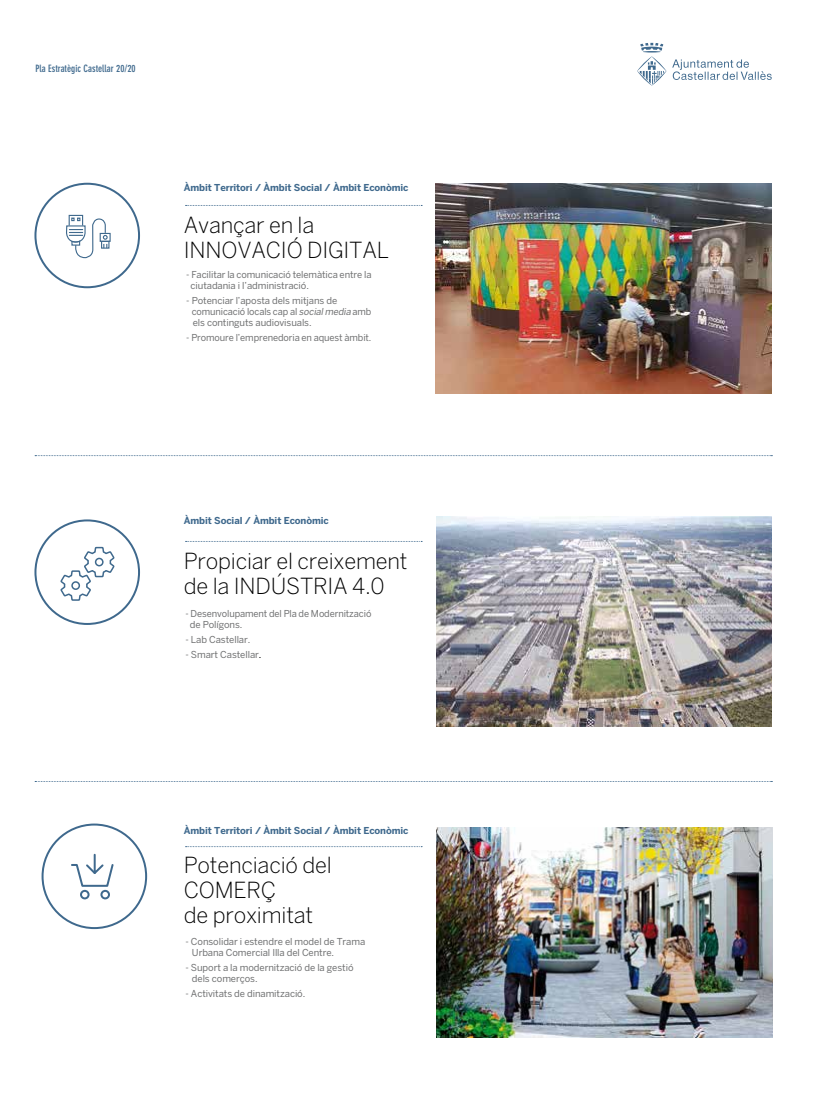
<style>
.page{position:relative;width:820px;height:1106px;background:#fff}
.page>*{position:absolute;margin:0;border:0;box-sizing:border-box;transform-origin:0 0}
.t1{font:300 22px/25px "Benton Sans";letter-spacing:-.01em;color:#000}
.t2{font:700 condensed 10px "DIN Neuzeit Grotesk";letter-spacing:.005em;color:#3f698d}
.t3{font:9.5px/11px "Benton Sans";letter-spacing:-.01em;color:#707172}
.t4{font:700 9.5px "Benton Sans";letter-spacing:-.01em;color:#3f698d}
.s1{font-style:italic}
.s2{color:#000}
</style>
<div class="page">
<svg style="left:637px;top:43px;width:134px;height:43px"></svg>
<img style="left:435px;top:184px;width:336px;height:209px">
<img style="left:436px;top:517px;width:335px;height:209px">
<img style="left:436px;top:827px;width:335px;height:210px">
<svg style="left:35px;top:455px;width:737px;height:1px"></svg>
<svg style="left:35px;top:781px;width:737px;height:1px"></svg>
<svg style="left:185px;top:541px;width:237px;height:1px"></svg>
<svg style="left:185px;top:205px;width:237px;height:1px"></svg>
<svg style="left:185px;top:846px;width:237px;height:1px"></svg>
<div style="left:42px;top:823px;width:105px;height:106px;border:2px solid #3f698d;border-radius:50%"></div>
<div style="left:80px;top:889px;width:9px;height:10px;border:2px solid #3f698d;border-radius:50%"></div>
<div style="left:100px;top:889px;width:10px;height:10px;border:2px solid #3f698d;border-radius:50%"></div>
<svg style="left:71px;top:853px;width:43px;height:34px"></svg>
<div style="left:69px;top:215px;width:14px;height:11px;border:1px solid #3f698d"></div>
<div style="left:100px;top:233px;width:11px;height:9px;border:1px solid #3f698d"></div>
<div style="left:101px;top:241px;width:8px;height:8px;border:1px solid #3f698d"></div>
<svg style="left:65px;top:217px;width:43px;height:72px"></svg>
<div style="left:34px;top:519px;width:106px;height:106px;border:2px solid #3f698d;border-radius:50%"></div>
<svg style="left:61px;top:546px;width:53px;height:55px"></svg>
<p class="t2" style="left:35px;top:62px;width:102px">Pla Estratègic Castellar 20/20</p>
<p class="t4" style="left:184px;top:182px;width:226px">Àmbit Territori / Àmbit Social / Àmbit Econòmic</p>
<h1 class="t1" style="left:184px;top:212px;width:207px">Avançar en la<br>I NNOVACIÓ DIGITAL</h1>
<p class="t3" style="left:190px;top:268px;width:182px;text-indent:-4px">- Facilitar la comunicació telemàtica entre la ciutadania i l’administració.</p>
<p class="t3" style="left:192px;top:294px;width:181px;text-indent:-5px">- Potenciar l’aposta dels mitjans de comunicació locals cap al <span class="s1">socialmedia</span> amb els continguts audiovisuals.</p>
<p class="t3" style="left:186px;top:331px;width:186px">- Promoure l’emprenedoria en aquest àmbit.</p>
<p class="t4" style="left:184px;top:515px;width:146px">Àmbit Social / Àmbit Econòmic</p>
<h1 class="t1" style="left:184px;top:548px;width:225px">Propiciar el creixement de la I NDÚSTRIA 4.0</h1>
<p class="t3" style="left:190px;top:608px;width:183px;text-indent:-4px">- Desenvolupament del Pla de Modernització de Polígons.</p>
<p class="t3" style="left:185px;top:634px;width:66px">- Lab Castellar.</p>
<p class="t3" style="left:185px;top:649px;width:77px">- Smart Castellar<span class="s2">.</span></p>
<p class="t4" style="left:184px;top:825px;width:226px">Àmbit Territori / Àmbit Social / Àmbit Econòmic</p>
<h1 class="t1" style="left:184px;top:852px;width:149px">Potenciació del<br>COMERÇ<br>de proximitat</h1>
<p class="t3" style="left:192px;top:935px;width:175px;text-indent:-6px">- Consolidar i estendre el model de Trama<br>Urbana Comercial Illa del Centre.</p>
<p class="t3" style="left:192px;top:961px;width:163px;text-indent:-6px">- Suport a la modernització de la gestió dels comerços.</p>
<p class="t3" style="left:185px;top:987px;width:121px">- Activitats de dinamització.</p>
</div>
